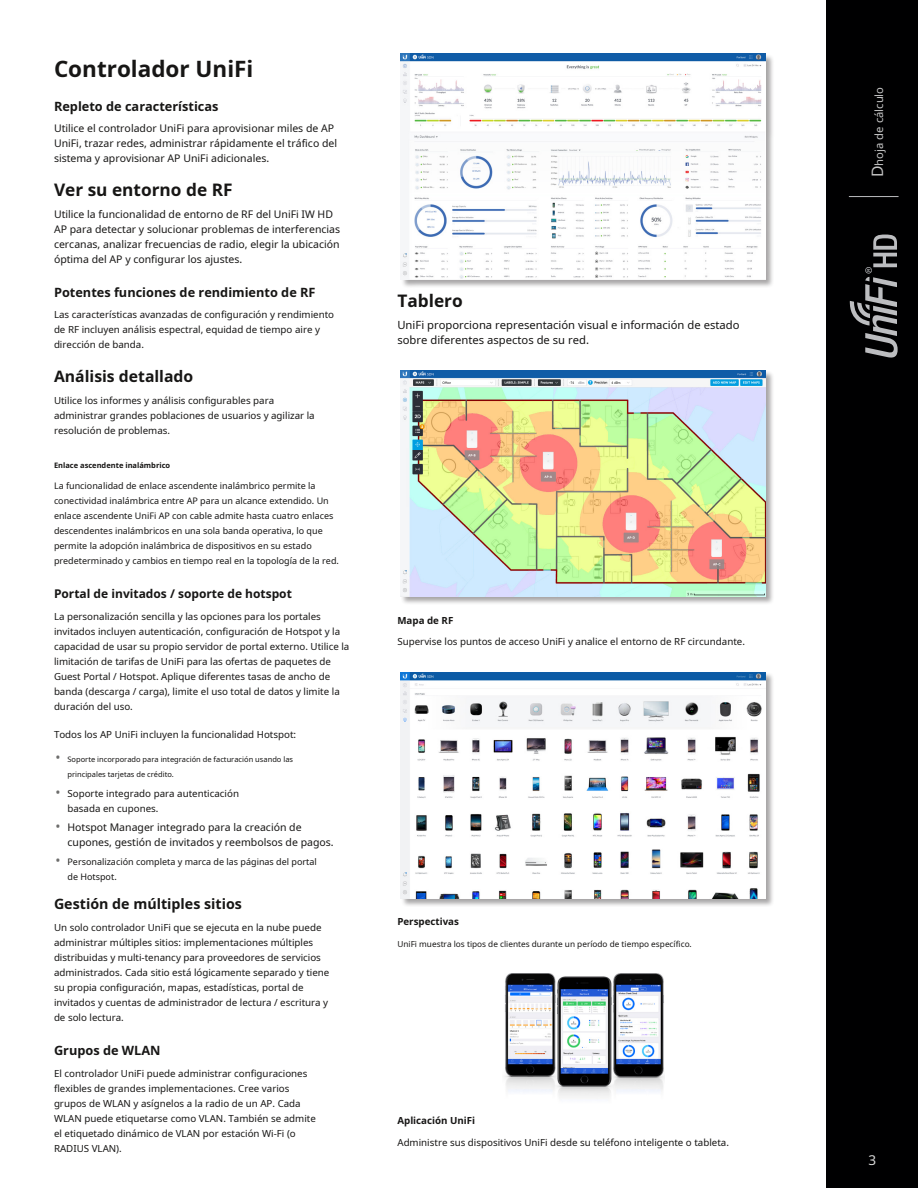
<style>
.page{position:relative;width:918px;height:1188px;background:#fff}
.page>*{position:absolute;margin:0;border:0;box-sizing:border-box;transform-origin:0 0}
.t1{font:700 22.5px "Noto Sans";color:#171615}
.t2{font:700 17.25px "Noto Sans";color:#171615}
.t3{font:700 15.75px "Noto Sans";color:#171615}
.t4{font:700 14.25px "Noto Sans";color:#171615}
.t5{font:13.5px "Noto Sans";color:#dadada}
.t6{font:700 12.75px "Noto Sans";color:#171615}
.t7{font:700 12px "Noto Sans";color:#171615}
.t8{font:11.25px/15px "Noto Sans";color:#171615}
.t9{font:11.25px "Noto Sans";color:#c6c6c6}
.t10{font:10.5px/15px "Noto Sans";color:#171615}
.t11{font:9.75px/15px "Noto Sans";color:#171615}
.t12{font:700 9.75px "Noto Sans";color:#171615}
.t13{font:9px/15px "Noto Sans";color:#171615}
.t14{font:8.25px "Noto Sans";color:#171615}
.t15{font:7.5px/15px "Noto Sans";color:#171615}
.t16{font:700 7.5px "Noto Sans";color:#171615}
.s1{font-size:13.5px;color:#6d6d6c}
.s2{font-size:15.75px}
</style>
<div class="page">
<div style="left:826px;top:0;width:92px;height:1188px;background:#000001"></div>
<hr style="left:849px;top:196px;width:50px;height:1px;background:#bcbdc0">
<svg style="left:850px;top:235px;width:48px;height:123px"></svg>
<div style="left:401px;top:54px;width:373px;height:234px;background:#231f20;opacity:.4"></div>
<img style="left:401px;top:54px;width:364px;height:226px">
<div style="left:401px;top:371px;width:373px;height:235px;background:#231f20;opacity:.4"></div>
<img style="left:401px;top:371px;width:364px;height:226px">
<div style="left:401px;top:673px;width:373px;height:234px;background:#231f20;opacity:.4"></div>
<img style="left:401px;top:672px;width:364px;height:226px">
<img style="left:504px;top:974px;width:160px;height:123px">
<h1 class="t1" style="left:54px;top:53px;width:201px">Controlador UniFi</h1>
<h3 class="t6" style="left:54px;top:97px;width:166px">Repleto de características</h3>
<p class="t10" style="left:54px;top:121px;width:285px">Utilice el controlador UniFi para aprovisionar miles de AP<br>UniFi, trazar redes, administrar rápidamente el tráfico del sistema y aprovisionar AP UniFi adicionales.</p>
<h2 class="t2" style="left:54px;top:178px;width:180px">Ver su entorno de RF</h2>
<p class="t10" style="left:54px;top:206px;width:288px">Utilice la funcionalidad de entorno de RF del UniFi IW HD AP para detectar y solucionar problemas de interferencias cercanas, analizar frecuencias de radio, elegir la ubicación óptima del AP y configurar los ajustes.</p>
<h3 class="t6" style="left:54px;top:283px;width:263px">Potentes funciones de rendimiento de RF</h3>
<h2 class="t2" style="left:397px;top:288px;width:67px">Tablero</h2>
<p class="t11" style="left:54px;top:307px;width:282px">Las características avanzadas de configuración y rendimiento de RF incluyen análisis espectral, equidad de tiempo aire y dirección de banda.</p>
<p class="t8" style="left:397px;top:317px;width:344px">UniFi proporciona representación visual e información de estado sobre diferentes aspectos de su red.</p>
<h3 class="t3" style="left:54px;top:365px;width:141px">Análisis detallado</h3>
<p class="t11" style="left:54px;top:393px;width:262px">Utilice los informes y análisis configurables para administrar grandes poblaciones de usuarios y agilizar la resolución de problemas.</p>
<p class="t16" style="left:54px;top:460px;width:118px">Enlace ascendente inalámbrico</p>
<p class="t13" style="left:54px;top:478px;width:286px">La funcionalidad de enlace ascendente inalámbrico permite la conectividad inalámbrica entre AP para un alcance extendido. Un enlace ascendente UniFi AP con cable admite hasta cuatro enlaces descendentes inalámbricos en una sola banda operativa, lo que permite la adopción inalámbrica de dispositivos en su estado predeterminado y cambios en tiempo real en la topología de la red.</p>
<p class="t7" style="left:54px;top:585px;width:239px">Portal de invitados / soporte de hotspot</p>
<p class="t11" style="left:54px;top:609px;width:297px">La personalización sencilla y las opciones para los portales invitados incluyen autenticación, configuración de Hotspot y la capacidad de usar su propio servidor de portal externo. Utilice la limitación de tarifas de UniFi para las ofertas de paquetes de Guest Portal / Hotspot. Aplique diferentes tasas de ancho de banda (descarga / carga), limite el uso total de datos y limite la duración del uso.</p>
<p class="t12" style="left:397px;top:613px;width:57px">Mapa de RF</p>
<p class="t11" style="left:397px;top:634px;width:349px">Supervise los puntos de acceso UniFi y analice el entorno de RF circundante.</p>
<p class="t11" style="left:54px;top:727px;width:244px">Todos los AP UniFi incluyen la funcionalidad Hotspot:</p>
<p class="t15" style="left:68px;top:752px;width:227px;text-indent:-12px"><span class="s1">•</span> Soporte incorporado para integración de facturación usando las principales tarjetas de crédito.</p>
<p class="t11" style="left:68px;top:785px;width:173px;text-indent:-12px"><span class="s1">•</span> Soporte integrado para autenticación basada en cupones.</p>
<p class="t10" style="left:68px;top:819px;width:268px;text-indent:-12px"><span class="s1">•</span> Hotspot Manager integrado para la creación de cupones, gestión de invitados y reembolsos de pagos.</p>
<p class="t13" style="left:68px;top:854px;width:251px;text-indent:-12px"><span class="s1">•</span> Personalización completa y marca de las páginas del portal de Hotspot.</p>
<h3 class="t4" style="left:54px;top:894px;width:190px">Gestión de múltiples sitios</h3>
<p class="t11" style="left:54px;top:920px;width:277px">Un solo controlador UniFi que se ejecuta en la nube puede administrar múltiples sitios: implementaciones múltiples distribuidas y multi-tenancy para proveedores de servicios administrados. Cada sitio está lógicamente separado y tiene su propia configuración, mapas, estadísticas, portal de invitados y cuentas de administrador de lectura / escritura y de solo lectura.</p>
<h3 class="t6" style="left:54px;top:1041px;width:108px">Grupos de WLAN</h3>
<p class="t11" style="left:54px;top:1065px;width:263px">El controlador UniFi puede administrar configuraciones flexibles de grandes implementaciones. Cree varios grupos de WLAN y asígnelos a la radio de un AP. Cada WLAN puede etiquetarse como VLAN. También se admite el etiquetado dinámico de VLAN por estación Wi-Fi (o RADIUS VLAN).</p>
<p class="t12" style="left:397px;top:915px;width:63px">Perspectivas</p>
<p class="t14" style="left:397px;top:938px;width:296px">UniFi muestra los tipos de clientes durante un período de tiempo específico.</p>
<p class="t12" style="left:397px;top:1114px;width:79px">Aplicación UniFi</p>
<p class="t11" style="left:397px;top:1134px;width:333px">Administre sus dispositivos UniFi desde su teléfono inteligente o tableta.</p>
<p class="t9" style="left:871px;top:177px;width:92px;rotate:-90deg"><span class="s2">D</span>hoja de cálculo</p>
<h3 class="t5" style="left:869px;top:1151px;width:9px">3</h3>
</div>
